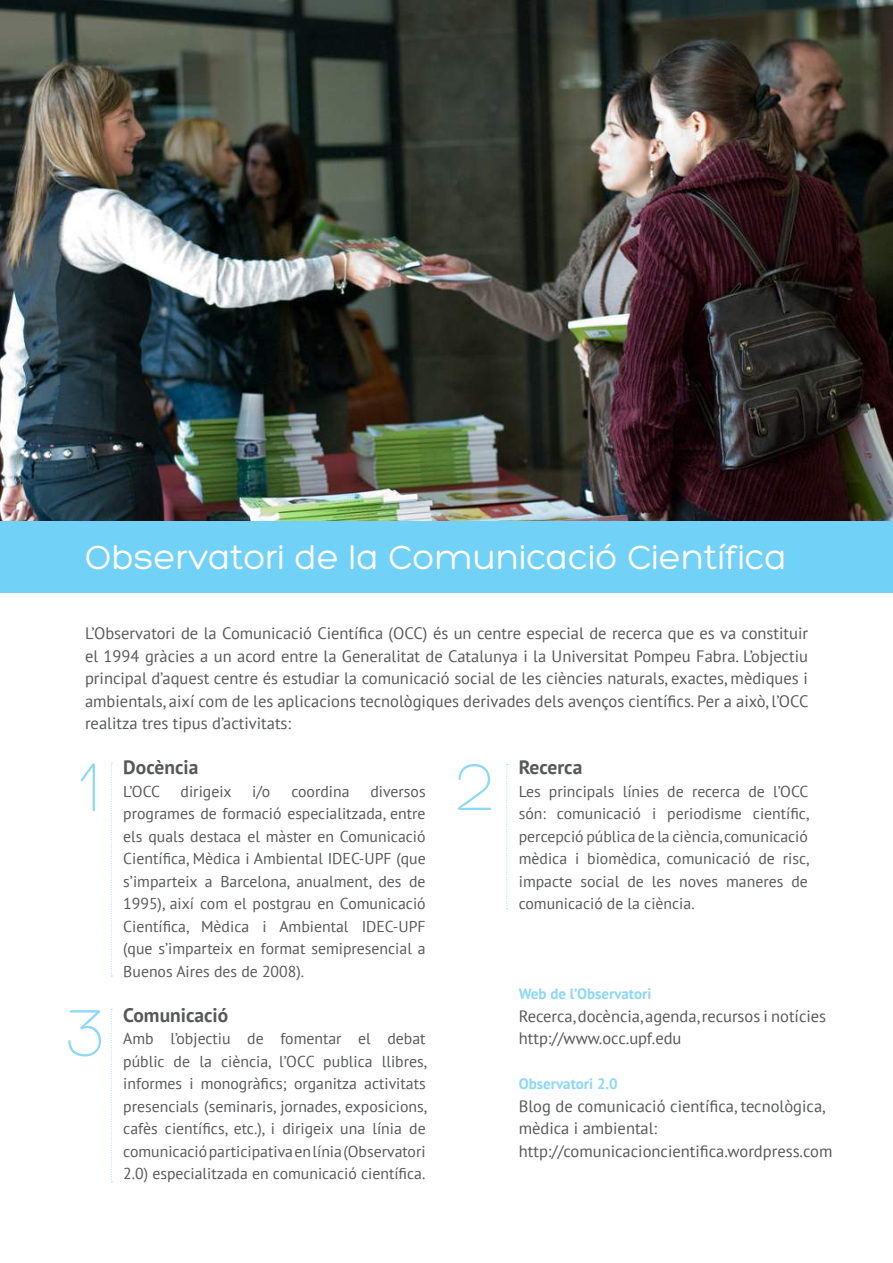
<style>
.page{position:relative;width:893px;height:1263px;background:#fff}
.page>*{position:absolute;margin:0;border:0;box-sizing:border-box;transform-origin:0 0}
.t1{font:300 72px "Hero";color:#8dd7f7}
.t2{font:36px "Hero";color:#fff}
.t3{font:700 19.5px "PT Sans";color:#57585a}
.t4{font:16.5px/22.5px "PT Sans";color:#57585a;text-align:justify}
.t5{font:15.75px/22.5px "PT Sans";color:#57585a;text-align:justify}
.t6{font:700 15px "PT Sans";color:#8dd7f7}
</style>
<div class="page">
<img style="left:0;top:0;width:893px;height:521px">
<svg style="left:111px;top:763px;width:1px;height:214px"></svg>
<svg style="left:506px;top:764px;width:2px;height:145px"></svg>
<svg style="left:111px;top:1009px;width:1px;height:173px"></svg>
<div style="left:0;top:521px;width:893px;height:72px;background:#72d1f6"></div>
<h2 class="t2" style="left:85px;top:539px;width:703px">Observatori de la Comunicació Científica</h2>
<p class="t4" style="left:85px;top:622px;width:725px">L’Observatori de la Comunicació Científica (OCC) és un centre especial de recerca que es va constituir el 1994 gràcies a un acord entre la Generalitat de Catalunya i la Universitat Pompeu Fabra. L’objectiu principal d’aquest centre és estudiar la comunicació social de les ciències naturals, exactes, mèdiques i ambientals, així com de les aplicacions tecnològiques derivades dels avenços científics. Per a això, l’OCC realitza tres tipus d’activitats:</p>
<p class="t3" style="left:123px;top:754px;width:77px">Docència</p>
<p class="t3" style="left:519px;top:754px;width:65px">Recerca</p>
<h1 class="t1" style="left:76px;top:751px;width:25px">1</h1>
<h1 class="t1" style="left:454px;top:751px;width:42px">2</h1>
<p class="t5" style="left:519px;top:779px;width:292px">Les principals línies de recerca de l’OCC són: comunicació i periodisme científic, percepció pública de la ciència, comunicació mèdica i biomèdica, comunicació de risc, impacte social de les noves maneres de comunicació de la ciència.</p>
<p class="t5" style="left:123px;top:779px;width:38px">L’OCC</p>
<p class="t5" style="left:181px;top:779px;width:53px">dirigeix</p>
<p class="t5" style="left:252px;top:779px;width:20px">i/o</p>
<p class="t5" style="left:291px;top:779px;width:60px">coordina</p>
<p class="t5" style="left:123px;top:779px;width:304px;text-indent:247px">diversos programes de formació especialitzada, entre els quals destaca el màster en Comunicació Científica, Mèdica i Ambiental IDEC-UPF (que s’imparteix a Barcelona, anualment, des de 1995), així com el postgrau en Comunicació Científica, Mèdica i Ambiental IDEC-UPF (que s’imparteix en format semipresencial a Buenos Aires des de 2008).</p>
<h1 class="t1" style="left:65px;top:997px;width:42px">3</h1>
<p class="t6" style="left:519px;top:984px;width:134px">Web de l’Observatori</p>
<p class="t3" style="left:123px;top:1002px;width:107px">Comunicació</p>
<p class="t4" style="left:519px;top:1004px;width:309px">Recerca, docència, agenda, recursos i notícies</p>
<p class="t5" style="left:123px;top:1027px;width:305px">Amb l’objectiu de fomentar el debat públic de la ciència, l’OCC publica llibres, informes i monogràfics; organitza activitats presencials (seminaris, jornades, exposicions, cafès científics, etc.), i dirigeix una línia de comunicació participativa en línia (Observatori 2.0) especialitzada en comunicació científica.</p>
<p class="t4" style="left:519px;top:1027px;width:164px">http://www.occ.upf.edu</p>
<p class="t6" style="left:519px;top:1074px;width:100px">Observatori 2.0</p>
<p class="t4" style="left:519px;top:1094px;width:308px">Blog de comunicació científica, tecnològica, mèdica i ambiental:</p>
<p class="t4" style="left:519px;top:1139px;width:315px">http://comunicacioncientifica.wordpress.com</p>
</div>
